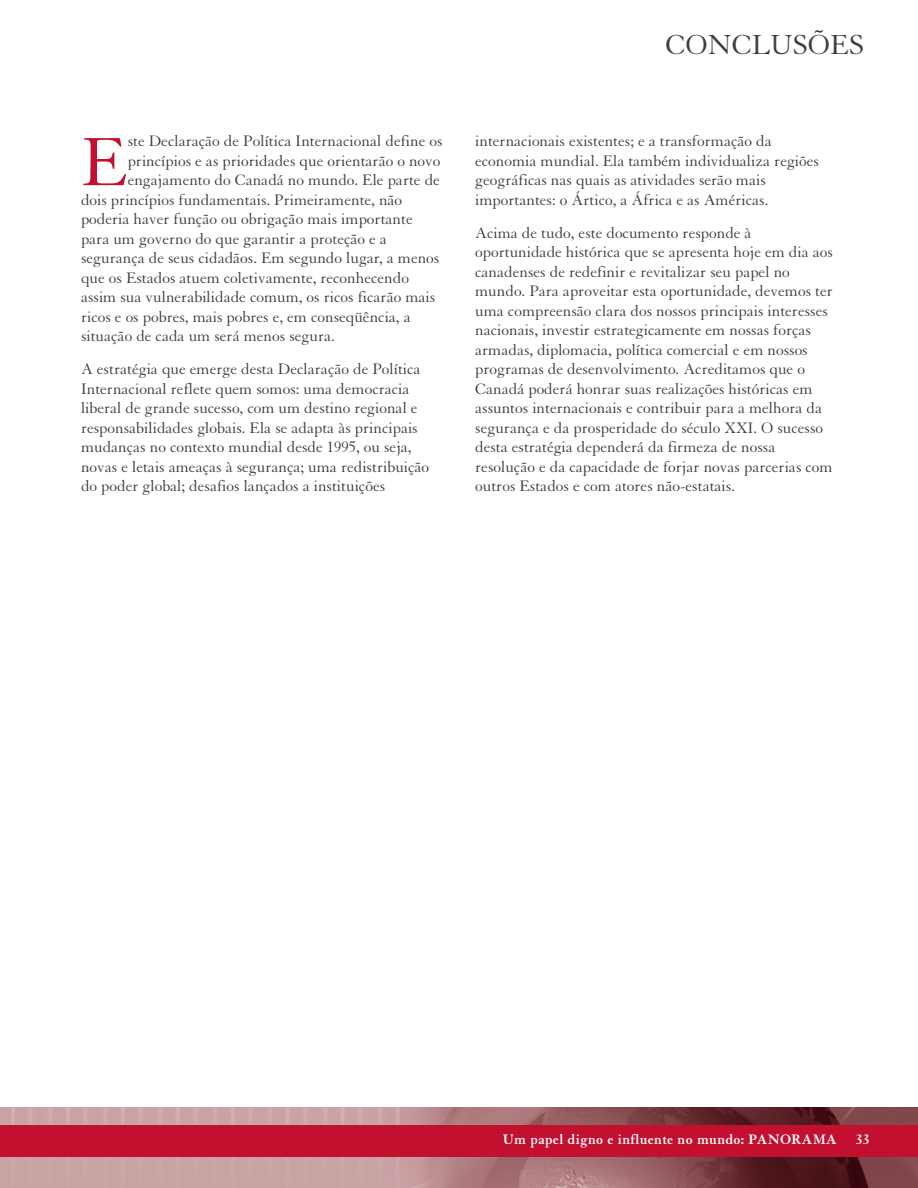
<style>
.page{position:relative;width:918px;height:1188px;background:#fff}
.page>*{position:absolute;margin:0;border:0;box-sizing:border-box;transform-origin:0 0}
.t1{font:74.25px "Granjon";color:#c3102f}
.t2{font:30px "Granjon";color:#3e3e3f}
.t3{font:16.5px/19.5px "Granjon";color:#3e3e3f}
.t4{font:700 15px "Granjon";letter-spacing:.02em;color:#fff}
</style>
<div class="page">
<img style="left:0;top:1107px;width:918px;height:81px">
<div style="left:0;top:1125px;width:918px;height:31px;background:#c3102f"></div>
<h1 class="t1" style="left:81px;top:135px;width:48px">E</h1>
<p class="t3" style="left:128px;top:133px;width:316px">ste Declaração de Política Internacional define os</p>
<p class="t3" style="left:128px;top:152px;width:314px">princípios e as prioridades que orientarão o novo</p>
<p class="t3" style="left:128px;top:172px;width:314px">engajamento do Canadá no mundo. Ele parte de</p>
<p class="t3" style="left:81px;top:191px;width:323px">dois princípios fundamentais. Primeiramente, não</p>
<p class="t3" style="left:81px;top:211px;width:333px">poderia haver função ou obrigação mais importante</p>
<p class="t3" style="left:81px;top:230px;width:307px">para um governo do que garantir a proteção e a</p>
<p class="t3" style="left:81px;top:250px;width:360px">segurança de seus cidadãos. Em segundo lugar, a menos</p>
<p class="t3" style="left:81px;top:269px;width:330px">que os Estados atuem coletivamente, reconhecendo</p>
<p class="t3" style="left:81px;top:289px;width:356px">assim sua vulnerabilidade comum, os ricos ficarão mais</p>
<p class="t3" style="left:81px;top:308px;width:331px">ricos e os pobres, mais pobres e, em conseqüência, a</p>
<p class="t3" style="left:81px;top:328px;width:255px">situação de cada um será menos segura.</p>
<p class="t3" style="left:81px;top:361px;width:350px">A estratégia que emerge desta Declaração de Política Internacional reflete quem somos: uma democracia liberal de grande sucesso, com um destino regional e responsabilidades globais. Ela se adapta às principais mudanças no contexto mundial desde 1995, ou seja, novas e letais ameaças à segurança; uma redistribuição do poder global; desafios lançados a instituições</p>
<h2 class="t2" style="left:666px;top:34px;width:200px">CONCLUSÕES</h2>
<p class="t3" style="left:475px;top:133px;width:345px">internacionais existentes; e a transformação da economia mundial. Ela também individualiza regiões geográficas nas quais as atividades serão mais importantes: o Ártico, a África e as Américas.</p>
<p class="t3" style="left:475px;top:224px;width:359px">Acima de tudo, este documento responde à oportunidade histórica que se apresenta hoje em dia aos canadenses de redefinir e revitalizar seu papel no mundo. Para aproveitar esta oportunidade, devemos ter uma compreensão clara dos nossos principais interesses nacionais, investir estrategicamente em nossas forças armadas, diplomacia, política comercial e em nossos programas de desenvolvimento. Acreditamos que o Canadá poderá honrar suas realizações históricas em assuntos internacionais e contribuir para a melhora da segurança e da prosperidade do século XXI. O sucesso desta estratégia dependerá da firmeza de nossa resolução e da capacidade de forjar novas parcerias com outros Estados e com atores não-estatais.</p>
<p class="t4" style="left:503px;top:1134px;width:368px">Um papel digno e influente no mundo: PANORAMA 33</p>
</div>
